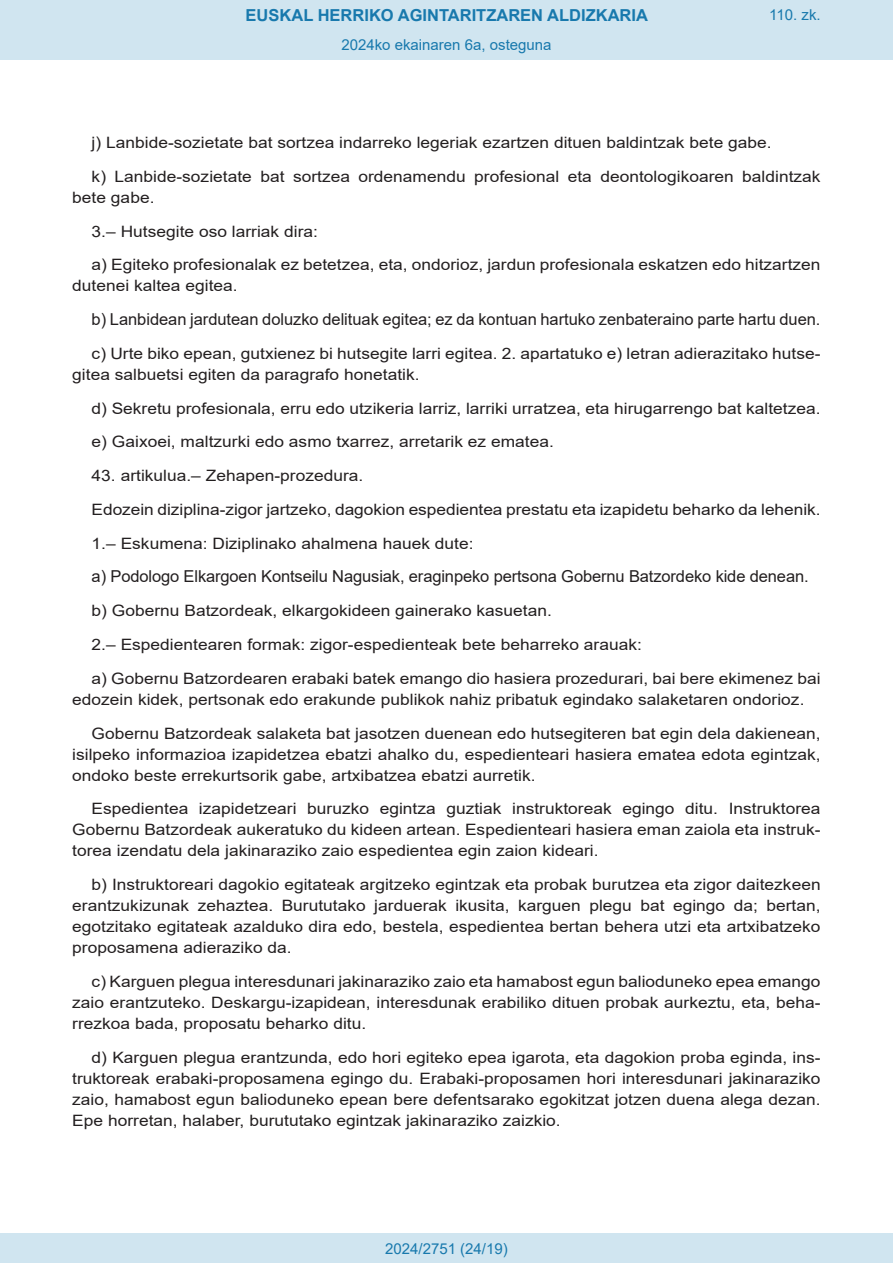
<style>
.page{position:relative;width:893px;height:1263px;background:#fff}
.page>*{position:absolute;margin:0;border:0;box-sizing:border-box;transform-origin:0 0}
.BOPVDetalle{font:16.5px "Arial";letter-spacing:-.005em;color:#231f20}
.t1{font:700 16.5px "Arial";color:#1879ad}
.BOPVDetalle-2{font:15.6px/21px "Arial";color:#231f20;text-align:justify;scale:1.11 1}
.Paginacion_Centro{font:15px "Arial";color:#1879ad}
</style>
<div class="page">
<div style="left:0;top:0;width:893px;height:60px;background:#d0e5f0"></div>
<div style="left:0;top:1233px;width:893px;height:30px;background:#d0e5f0"></div>
<p class="t1" style="left:246px;top:3px;width:404px">EUSKAL HERRIKO AGINTARITZAREN ALDIZKARIA</p>
<p class="Paginacion_Centro" style="left:341px;top:35px;width:212px">2024ko ekainaren 6a, osteguna</p>
<p class="Paginacion_Centro" style="left:769px;top:5px;width:53px">110. zk.</p>
<p class="BOPVDetalle-2" style="left:92px;top:132px;width:614px">j) Lanbide-sozietate bat sortzea indarreko legeriak ezartzen dituen baldintzak bete gabe.</p>
<p class="BOPVDetalle-2" style="left:72px;top:166px;width:676px;text-indent:19px">k) Lanbide-sozietate bat sortzea ordenamendu profesional eta deontologikoaren baldintzak bete gabe.</p>
<p class="BOPVDetalle-2" style="left:92px;top:221px;width:205px">3.– Hutsegite oso larriak dira:</p>
<p class="BOPVDetalle-2" style="left:72px;top:254px;width:676px;text-indent:19px">a) Egiteko profesionalak ez betetzea, eta, ondorioz, jardun profesionala eskatzen edo hitzartzen dutenei kaltea egitea.</p>
<p class="BOPVDetalle" style="left:92px;top:308px;width:730px">b) Lanbidean jardutean doluzko delituak egitea; ez da kontuan hartuko zenbateraino parte hartu duen.</p>
<p class="BOPVDetalle-2" style="left:72px;top:343px;width:676px;text-indent:19px">c) Urte biko epean, gutxienez bi hutsegite larri egitea. 2. apartatuko e) letran adierazitako hutse&shy;gitea salbuetsi egiten da paragrafo honetatik.</p>
<p class="BOPVDetalle-2" style="left:92px;top:398px;width:658px">d) Sekretu profesionala, erru edo utzikeria larriz, larriki urratzea, eta hirugarrengo bat kaltetzea.</p>
<p class="BOPVDetalle-2" style="left:92px;top:431px;width:418px">e) Gaixoei, maltzurki edo asmo txarrez, arretarik ez ematea.</p>
<p class="BOPVDetalle-2" style="left:92px;top:465px;width:246px">43. artikulua.– Zehapen-prozedura.</p>
<p class="BOPVDetalle-2" style="left:92px;top:499px;width:658px">Edozein diziplina-zigor jartzeko, dagokion espedientea prestatu eta izapidetu beharko da lehenik.</p>
<p class="BOPVDetalle-2" style="left:92px;top:533px;width:346px">1.– Eskumena: Diziplinako ahalmena hauek dute:</p>
<p class="BOPVDetalle" style="left:92px;top:565px;width:718px">a) Podologo Elkargoen Kontseilu Nagusiak, eraginpeko pertsona Gobernu Batzordeko kide denean.</p>
<p class="BOPVDetalle-2" style="left:92px;top:600px;width:416px">b) Gobernu Batzordeak, elkargokideen gainerako kasuetan.</p>
<p class="BOPVDetalle-2" style="left:92px;top:634px;width:497px">2.– Espedientearen formak: zigor-espedienteak bete beharreko arauak:</p>
<p class="BOPVDetalle-2" style="left:72px;top:668px;width:676px;text-indent:19px">a) Gobernu Batzordearen erabaki batek emango dio hasiera prozedurari, bai bere ekimenez bai edozein kidek, pertsonak edo erakunde publikok nahiz pribatuk egindako salaketaren ondorioz.</p>
<p class="BOPVDetalle-2" style="left:72px;top:722px;width:676px;text-indent:19px">Gobernu Batzordeak salaketa bat jasotzen duenean edo hutsegiteren bat egin dela dakienean, isilpeko informazioa izapidetzea ebatzi ahalko du, espedienteari hasiera ematea edota egintzak, ondoko beste errekurtsorik gabe, artxibatzea ebatzi aurretik.</p>
<p class="BOPVDetalle-2" style="left:72px;top:798px;width:676px;text-indent:19px">Espedientea izapidetzeari buruzko egintza guztiak instruktoreak egingo ditu. Instruktorea Gobernu Batzordeak aukeratuko du kideen artean. Espedienteari hasiera eman zaiola eta instruk&shy;torea izendatu dela jakinaraziko zaio espedientea egin zaion kideari.</p>
<p class="BOPVDetalle-2" style="left:72px;top:874px;width:676px;text-indent:19px">b) Instruktoreari dagokio egitateak argitzeko egintzak eta probak burutzea eta zigor daitezkeen erantzukizunak zehaztea. Burututako jarduerak ikusita, karguen plegu bat egingo da; bertan, egotzitako egitateak azalduko dira edo, bestela, espedientea bertan behera utzi eta artxibatzeko proposamena adieraziko da.</p>
<p class="BOPVDetalle-2" style="left:72px;top:971px;width:676px;text-indent:19px">c) Karguen plegua interesdunari jakinaraziko zaio eta hamabost egun balioduneko epea emango zaio erantzuteko. Deskargu-izapidean, interesdunak erabiliko dituen probak aurkeztu, eta, beha&shy;rrezkoa bada, proposatu beharko ditu.</p>
<p class="BOPVDetalle-2" style="left:72px;top:1046px;width:676px;text-indent:19px">d) Karguen plegua erantzunda, edo hori egiteko epea igarota, eta dagokion proba eginda, ins&shy;truktoreak erabaki-proposamena egingo du. Erabaki-proposamen hori interesdunari jakinaraziko zaio, hamabost egun balioduneko epean bere defentsarako egokitzat jotzen duena alega dezan.<br>Epe horretan, halaber, burututako egintzak jakinaraziko zaizkio.</p>
<p class="Paginacion_Centro" style="left:385px;top:1238px;width:124px">2024/2751 (24/19)</p>
</div>
